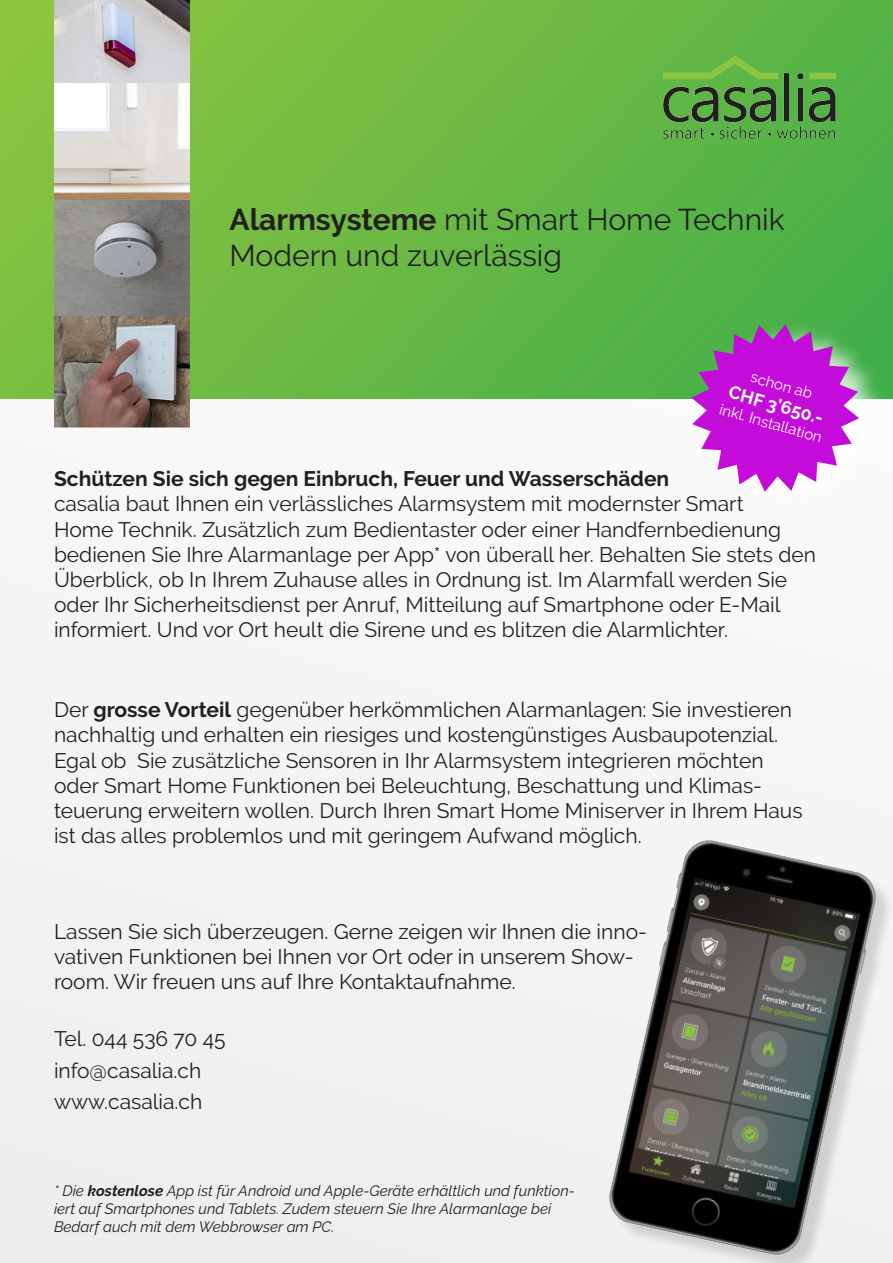
<style>
.page{position:relative;width:893px;height:1263px;background:#fff}
.page>*{position:absolute;margin:0;border:0;box-sizing:border-box;transform-origin:0 0}
.t1{font:30px/36px "Raleway";color:#231f20}
.t2{font:21px/25.2px "Raleway";color:#231f20}
.t3{font:700 18px "Raleway";color:#fff}
.t4{font:italic 15px/18px "Raleway";color:#231f20}
.t5{font:15px "Raleway";color:#fff}
.s1{font-weight:700}
</style>
<div class="page">
<div style="left:1px;top:397px;width:891px;height:866px;background:#f4f4f4"></div>
<svg style="left:1px;top:1px;width:891px;height:397px;background:#68b844"></svg>
<img style="left:660px;top:54px;width:179px;height:85px">
<div style="left:696px;top:319px;width:194px;height:194px;background:#fff;opacity:.75"></div>
<svg style="left:691px;top:324px;width:168px;height:168px"></svg>
<img style="left:54px;top:0;width:135px;height:427px">
<div style="left:613px;top:844px;width:280px;height:419px;background:#f2f3f3"></div>
<img style="left:609px;top:840px;width:278px;height:423px">
<p class="t1" style="left:230px;top:201px;width:557px"><span class="s1">Alarmsysteme</span> mit Smart Home Technik<br>Modern und zuverlässig</p>
<p class="t5" style="left:754px;top:368px;width:65px;rotate:16deg">schon ab</p>
<p class="t3" style="left:732px;top:381px;width:99px;rotate:16deg">CHF 3’650.-</p>
<p class="t5" style="left:722px;top:400px;width:107px;rotate:16deg">inkl. Installation</p>
<p class="t2" style="left:54px;top:466px;width:763px"><span class="s1">Schützen Sie sich gegen Einbruch, Feuer und Wasserschäden<br></span>casalia baut Ihnen ein verlässliches Alarmsystem mit modernster Smart<br>Home Technik. Zusätzlich zum Bedientaster oder einer Handfernbedienung bedienen Sie Ihre Alarmanlage per App* von überall her. Behalten Sie stets den Überblick, ob In Ihrem Zuhause alles in Ordnung ist. Im Alarmfall werden Sie oder Ihr Sicherheitsdienst per Anruf, Mitteilung auf Smartphone oder E-Mail informiert. Und vor Ort heult die Sirene und es blitzen die Alarmlichter.</p>
<p class="t2" style="left:54px;top:697px;width:750px">Der <span class="s1">grosse Vorteil</span> gegenüber herkömmlichen Alarmanlagen: Sie investieren nachhaltig und erhalten ein riesiges und kostengünstiges Ausbaupotenzial.<br>Egal ob Sie zusätzliche Sensoren in Ihr Alarmsystem integrieren möchten oder Smart Home Funktionen bei Beleuchtung, Beschattung und Klimas&shy;teuerung erweitern wollen. Durch Ihren Smart Home Miniserver in Ihrem Haus ist das alles problemlos und mit geringem Aufwand möglich.</p>
<p class="t2" style="left:54px;top:919px;width:595px">Lassen Sie sich überzeugen. Gerne zeigen wir Ihnen die inno&shy;vativen Funktionen bei Ihnen vor Ort oder in unserem Show&shy;room. Wir freuen uns auf Ihre Kontaktaufnahme.</p>
<p class="t2" style="left:54px;top:1023px;width:173px;line-height:31.5px">Tel. 044 536 70 45 info@casalia.ch www.casalia.ch</p>
<p class="t4" style="left:54px;top:1182px;width:522px">* Die <span class="s1">kostenlose</span> App ist für Android und Apple-Geräte erhältlich und funktion&shy;iert auf Smartphones und Tablets. Zudem steuern Sie Ihre Alarmanlage bei<br>Bedarf auch mit dem Webbrowser am PC.</p>
</div>
